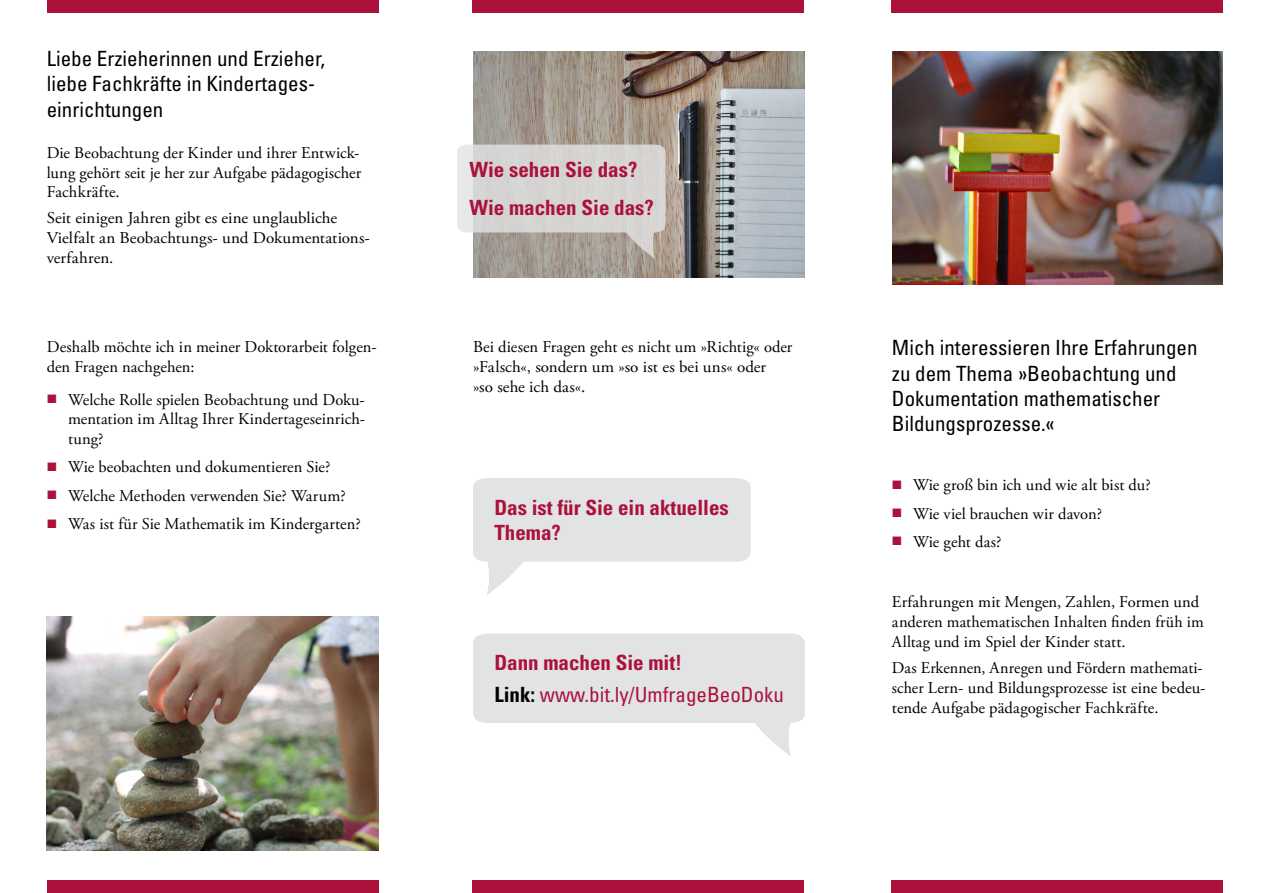
<style>
.page{position:relative;width:1263px;height:893px;background:#fff}
.page>*{position:absolute;margin:0;border:0;box-sizing:border-box;transform-origin:0 0}
.Üb_0{font:condensed 21px/25.2px "Univers LT Std";color:#000}
.Üb_0-2{font:700 condensed 21px/25.2px "Univers LT Std";color:#ab113b}
.Üb_0-3{font:condensed 21px "Univers LT Std";color:#ab113b}
.Text_1{font:16.5px/19.8px "Adobe Garamond Pro";letter-spacing:.005em;color:#000}
.s1{color:#ab113b}
.s2{font-weight:700;color:#000}
</style>
<div class="page">
<img style="left:473px;top:51px;width:332px;height:227px">
<img style="left:892px;top:51px;width:330px;height:234px">
<svg style="left:457px;top:145px;width:208px;height:114px;background:#cdcac8"></svg>
<svg style="left:473px;top:478px;width:277px;height:117px"></svg>
<svg style="left:473px;top:634px;width:332px;height:122px"></svg>
<img style="left:47px;top:617px;width:331px;height:233px">
<div style="left:891px;top:0;width:331px;height:13px;background:#ab113b"></div>
<div style="left:472px;top:0;width:332px;height:13px;background:#ab113b"></div>
<div style="left:47px;top:0;width:331px;height:13px;background:#ab113b"></div>
<div style="left:472px;top:880px;width:332px;height:13px;background:#ab113b"></div>
<div style="left:891px;top:880px;width:331px;height:13px;background:#ab113b"></div>
<div style="left:47px;top:880px;width:331px;height:13px;background:#ab113b"></div>
<p class="Üb_0" style="left:47px;top:46px;width:280px">Liebe Erzieherinnen und Erzieher, liebe Fachkräfte in Kindertages&shy;einrichtungen</p>
<p class="Text_1" style="left:47px;top:143px;width:316px;text-align:justify">Die Beobachtung der Kinder und ihrer Entwick&shy;lung gehört seit je her zur Aufgabe pädagogischer Fachkräfte.</p>
<p class="Text_1" style="left:47px;top:209px;width:325px">Seit einigen Jahren gibt es eine unglaubliche<br>Vielfalt an Beobachtungs- und Dokumentations&shy;verfahren.</p>
<p class="Text_1" style="left:47px;top:338px;width:331px">Deshalb möchte ich in meiner Doktorarbeit folgen&shy;den Fragen nachgehen:</p>
<p class="Text_1" style="left:68px;top:390px;width:298px;text-align:justify;text-indent:-21px"><span class="s1">■</span> Welche Rolle spielen Beobachtung und Doku&shy;mentation im Alltag Ihrer Kindertageseinrich&shy;tung?</p>
<p class="Text_1" style="left:47px;top:458px;width:285px"><span class="s1">■</span> Wie beobachten und dokumentieren Sie?</p>
<p class="Text_1" style="left:47px;top:486px;width:300px"><span class="s1">■</span> Welche Methoden verwenden Sie? Warum?</p>
<p class="Text_1" style="left:47px;top:514px;width:315px"><span class="s1">■</span> Was ist für Sie Mathematik im Kindergarten?</p>
<p class="Üb_0-2" style="left:469px;top:157px;width:169px">Wie sehen Sie das?</p>
<p class="Üb_0-2" style="left:469px;top:195px;width:186px">Wie machen Sie das?</p>
<p class="Text_1" style="left:473px;top:338px;width:321px">Bei diesen Fragen geht es nicht um »Richtig« oder »Falsch«, sondern um »so ist es bei uns« oder<br>»so sehe ich das«.</p>
<p class="Üb_0-2" style="left:494px;top:495px;width:236px">Das ist für Sie ein aktuelles<br>Thema?</p>
<p class="Üb_0-2" style="left:494px;top:650px;width:189px">Dann machen Sie mit!</p>
<p class="Üb_0-3" style="left:494px;top:681px;width:291px"><span class="s2">Link:</span> www.bit.ly/UmfrageBeoDoku</p>
<p class="Üb_0" style="left:892px;top:335px;width:307px">Mich interessieren Ihre Erfahrungen zu dem Thema »Beobachtung und<br>Dokumentation mathematischer<br>Bildungsprozesse.«</p>
<p class="Text_1" style="left:892px;top:476px;width:260px"><span class="s1">■</span> Wie groß bin ich und wie alt bist du?</p>
<p class="Text_1" style="left:892px;top:504px;width:211px"><span class="s1">■</span> Wie viel brauchen wir davon?</p>
<p class="Text_1" style="left:892px;top:532px;width:111px"><span class="s1">■</span> Wie geht das?</p>
<p class="Text_1" style="left:892px;top:593px;width:314px">Erfahrungen mit Mengen, Zahlen, Formen und anderen mathematischen Inhalten finden früh im<br>Alltag und im Spiel der Kinder statt.</p>
<p class="Text_1" style="left:892px;top:658px;width:315px">Das Erkennen, Anregen und Fördern mathemati&shy;scher Lern- und Bildungsprozesse ist eine bedeu&shy;tende Aufgabe pädagogischer Fachkräfte.</p>
</div>
